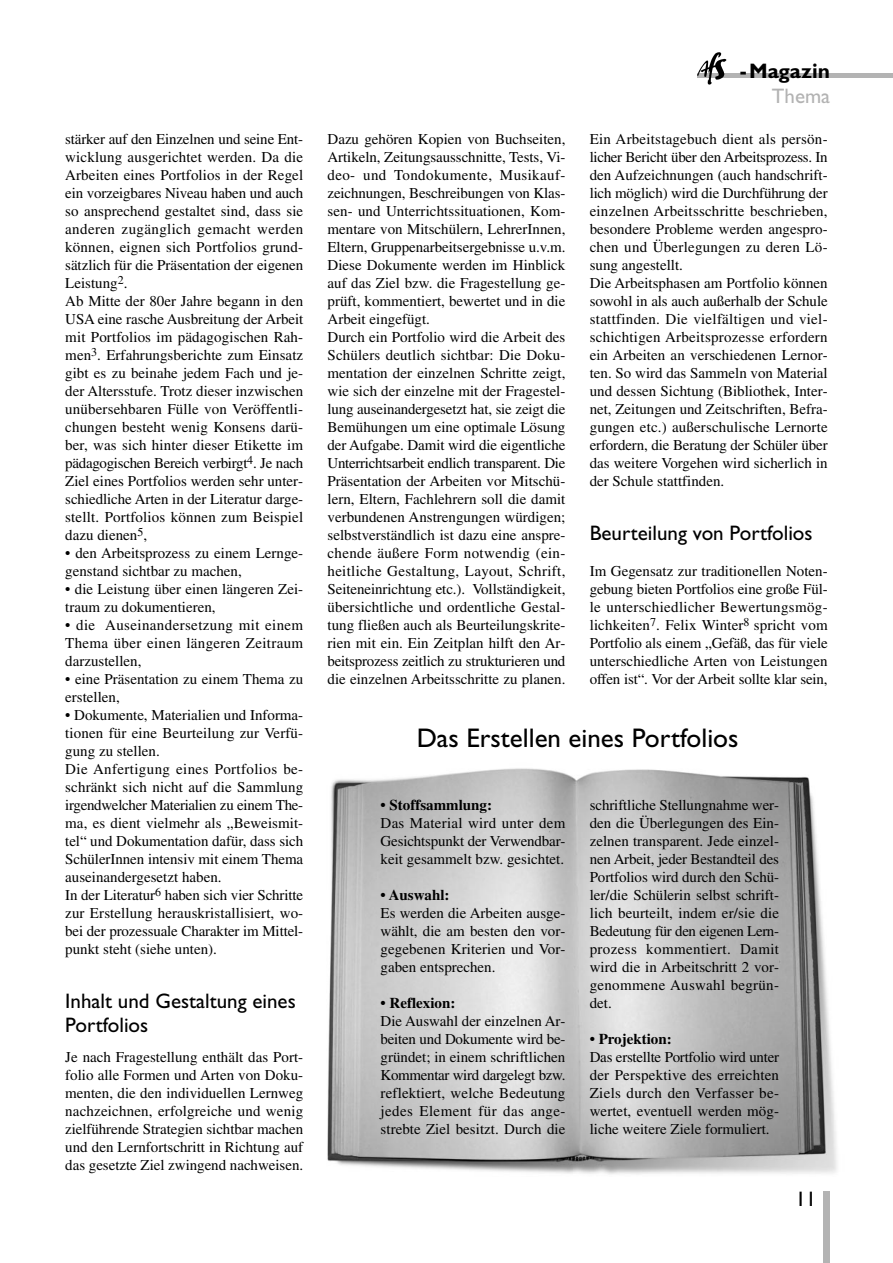
<style>
.page{position:relative;width:893px;height:1263px;background:#fff}
.page>*{position:absolute;margin:0;border:0;box-sizing:border-box;transform-origin:0 0}
.t1{font:27px "Gill Sans";color:#000}
.t2{font:21px/24px "Gill Sans";color:#000}
.t3{font:700 21px "Gill Sans";color:#000}
.t4{font:21px "Gill Sans";color:#b3b3b3}
.t5{font:15px/18px "Times";color:#000;text-align:justify}
.t6{font:700 15px "Times";color:#000}
</style>
<div class="page">
<div style="left:697px;top:73px;width:196px;height:5px;background:#b3b3b3"></div>
<div style="left:823px;top:1191px;width:6px;height:72px;background:#b3b3b3"></div>
<img style="left:697px;top:52px;width:30px;height:33px">
<img style="left:327px;top:768px;width:510px;height:406px">
<p class="t5" style="left:65px;top:131px;width:239px;text-align:left">stärker auf den Einzelnen und seine Ent&shy;wicklung ausgerichtet werden. Da die Arbeiten eines Portfolios in der Regel ein vorzeigbares Niveau haben und auch so ansprechend gestaltet sind, dass sie anderen zugänglich gemacht werden können, eignen sich Portfolios grund&shy;sätzlich für die Präsentation der eigenen Leistung<sup>2</sup>.<br>Ab Mitte der 80er Jahre begann in den USA eine rasche Ausbreitung der Arbeit mit Portfolios im pädagogischen Rah&shy;men<sup>3</sup>. Erfahrungsberichte zum Einsatz gibt es zu beinahe jedem Fach und je&shy;der Altersstufe. Trotz dieser inzwischen unübersehbaren Fülle von Veröffentli&shy;chungen besteht wenig Konsens darü&shy;ber, was sich hinter dieser Etikette im pädagogischen Bereich verbirgt<sup>4</sup>. Je nach Ziel eines Portfolios werden sehr unter&shy;schiedliche Arten in der Literatur darge&shy;stellt. Portfolios können zum Beispiel dazu dienen<sup>5</sup>,</p>
<p class="t5" style="left:65px;top:545px;width:239px">• den Arbeitsprozess zu einem Lernge&shy;genstand sichtbar zu machen,</p>
<p class="t5" style="left:65px;top:581px;width:239px">• die Leistung über einen längeren Zei&shy;traum zu dokumentieren,</p>
<p class="t5" style="left:65px;top:617px;width:239px">• die Auseinandersetzung mit einem Thema über einen längeren Zeitraum darzustellen,</p>
<p class="t5" style="left:65px;top:671px;width:239px">• eine Präsentation zu einem Thema zu erstellen,</p>
<p class="t5" style="left:65px;top:707px;width:239px;text-align:left">• Dokumente, Materialien und Informa&shy;tionen für eine Beurteilung zur Verfü&shy;gung zu stellen.<br>Die Anfertigung eines Portfolios be&shy;schränkt sich nicht auf die Sammlung irgendwelcher Materialien zu einem The&shy;ma, es dient vielmehr als „Beweismit&shy;tel“ und Dokumentation dafür, dass sich SchülerInnen intensiv mit einem Thema auseinandergesetzt haben.<br>In der Literatur<sup>6</sup> haben sich vier Schritte zur Erstellung herauskristallisiert, wo&shy;bei der prozessuale Charakter im Mittel&shy;punkt steht (siehe unten).</p>
<h2 class="t2" style="left:65px;top:991px;width:232px">Inhalt und Gestaltung eines<br>Portfolios</h2>
<p class="t5" style="left:65px;top:1049px;width:239px">Je nach Fragestellung enthält das Port&shy;folio alle Formen und Arten von Doku&shy;menten, die den individuellen Lernweg nachzeichnen, erfolgreiche und wenig zielführende Strategien sichtbar machen und den Lernfortschritt in Richtung auf das gesetzte Ziel zwingend nachweisen.</p>
<h2 class="t3" style="left:740px;top:64px;width:92px">-Magazin</h2>
<h2 class="t4" style="left:772px;top:89px;width:60px">Thema</h2>
<p class="t5" style="left:327px;top:131px;width:239px;text-align:left">Dazu gehören Kopien von Buchseiten, Artikeln, Zeitungsausschnitte, Tests, Vi&shy;deo- und Tondokumente, Musikauf&shy;zeichnungen, Beschreibungen von Klas&shy;sen- und Unterrichtssituationen, Kom&shy;mentare von Mitschülern, LehrerInnen, Eltern, Gruppenarbeitsergebnisse u.v.m.<br>Diese Dokumente werden im Hinblick auf das Ziel bzw. die Fragestellung ge&shy;prüft, kommentiert, bewertet und in die Arbeit eingefügt.<br>Durch ein Portfolio wird die Arbeit des Schülers deutlich sichtbar: Die Doku&shy;mentation der einzelnen Schritte zeigt, wie sich der einzelne mit der Fragestel&shy;lung auseinandergesetzt hat, sie zeigt die Bemühungen um eine optimale Lösung der Aufgabe. Damit wird die eigentliche Unterrichtsarbeit endlich transparent. Die Präsentation der Arbeiten vor Mitschü&shy;lern, Eltern, Fachlehrern soll die damit verbundenen Anstrengungen würdigen; selbstverständlich ist dazu eine anspre&shy;chende äußere Form notwendig (ein&shy;heitliche Gestaltung, Layout, Schrift, Seiteneinrichtung etc.). Vollständigkeit, übersichtliche und ordentliche Gestal&shy;tung fließen auch als Beurteilungskrite&shy;rien mit ein. Ein Zeitplan hilft den Ar&shy;beitsprozess zeitlich zu strukturieren und die einzelnen Arbeitsschritte zu planen.</p>
<p class="t5" style="left:590px;top:131px;width:239px;text-align:left">Ein Arbeitstagebuch dient als persön&shy;licher Bericht über den Arbeitsprozess. In den Aufzeichnungen (auch handschrift&shy;lich möglich) wird die Durchführung der einzelnen Arbeitsschritte beschrieben, besondere Probleme werden angespro&shy;chen und Überlegungen zu deren Lö&shy;sung angestellt.<br>Die Arbeitsphasen am Portfolio können sowohl in als auch außerhalb der Schule stattfinden. Die vielfältigen und viel&shy;schichtigen Arbeitsprozesse erfordern ein Arbeiten an verschiedenen Lernor&shy;ten. So wird das Sammeln von Material und dessen Sichtung (Bibliothek, Inter&shy;net, Zeitungen und Zeitschriften, Befra&shy;gungen etc.) außerschulische Lernorte erfordern, die Beratung der Schüler über das weitere Vorgehen wird sicherlich in der Schule stattfinden.</p>
<h2 class="t2" style="left:590px;top:523px;width:224px">Beurteilung von Portfolios</h2>
<p class="t5" style="left:590px;top:563px;width:239px">Im Gegensatz zur traditionellen Noten&shy;gebung bieten Portfolios eine große Fül&shy;le unterschiedlicher Bewertungsmög&shy;lichkeiten<sup>7</sup>. Felix Winter<sup>8</sup> spricht vom Portfolio als einem „Gefäß, das für viele unterschiedliche Arten von Leistungen offen ist“. Vor der Arbeit sollte klar sein,</p>
<h1 class="t1" style="left:417px;top:729px;width:323px">Das Erstellen eines Portfolios</h1>
<p class="t6" style="left:381px;top:800px;width:113px">• Stoffsammlung:</p>
<p class="t5" style="left:381px;top:815px;width:186px">Das Material wird unter dem Gesichtspunkt der Verwendbar&shy;keit gesammelt bzw. gesichtet.</p>
<p class="t6" style="left:381px;top:890px;width:71px">• Auswahl:</p>
<p class="t5" style="left:381px;top:905px;width:186px">Es werden die Arbeiten ausge&shy;wählt, die am besten den vor&shy;gegebenen Kriterien und Vor&shy;gaben entsprechen.</p>
<p class="t6" style="left:381px;top:998px;width:76px">• Reflexion:</p>
<p class="t5" style="left:381px;top:1013px;width:186px">Die Auswahl der einzelnen Ar&shy;beiten und Dokumente wird be&shy;gründet; in einem schriftlichen Kommentar wird dargelegt bzw. reflektiert, welche Bedeutung jedes Element für das ange&shy;strebte Ziel besitzt. Durch die</p>
<p class="t5" style="left:590px;top:797px;width:191px">schriftliche Stellungnahme wer&shy;den die Überlegungen des Ein&shy;zelnen transparent. Jede einzel&shy;nen Arbeit, jeder Bestandteil des Portfolios wird durch den Schü&shy;ler/die Schülerin selbst schrift&shy;lich beurteilt, indem er/sie die Bedeutung für den eigenen Lern&shy;prozess kommentiert. Damit wird die in Arbeitschritt 2 vor&shy;genommene Auswahl begrün&shy;det.</p>
<p class="t6" style="left:590px;top:1034px;width:84px">• Projektion:</p>
<p class="t5" style="left:590px;top:1049px;width:191px">Das erstellte Portfolio wird unter der Perspektive des erreichten Ziels durch den Verfasser be&shy;wertet, eventuell werden mög&shy;liche weitere Ziele formuliert.</p>
<h2 class="t2" style="left:795px;top:1189px;width:22px">11</h2>
</div>
